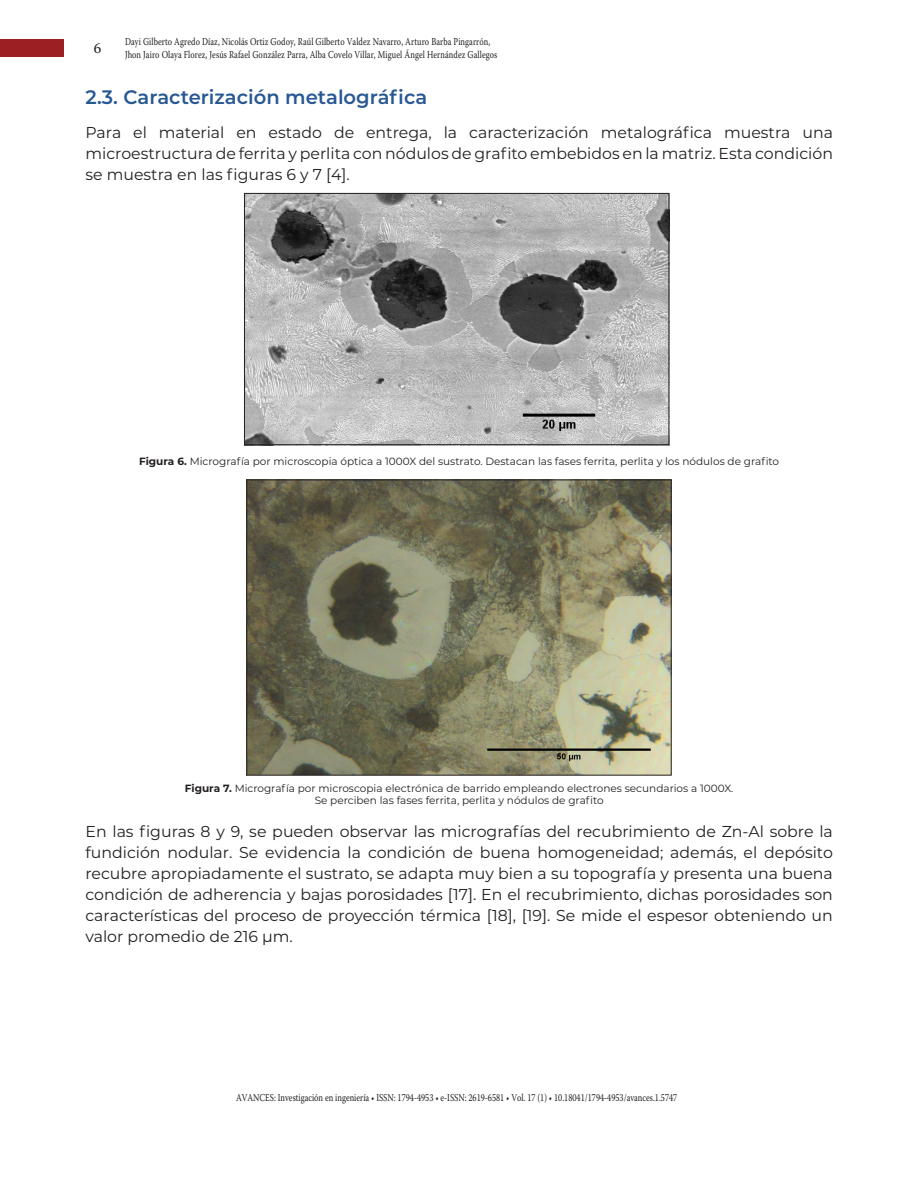
<style>
.page{position:relative;width:918px;height:1188px;background:#fff}
.page>*{position:absolute;margin:0;border:0;box-sizing:border-box;transform-origin:0 0}
.sub_03{font:600 19.5px "Montserrat";color:#285894}
.Texto_corrido{font:15.75px/21px "Montserrat";color:#231f20;text-align:justify}
.t1{font:15px "Warnock Pro";color:#231f20}
.t2{font:10.5px/12.8px "Warnock Pro";letter-spacing:.01em;color:#231f20;scale:.78 1}
.fig01{font:10.5px/12px "Montserrat";color:#231f20;text-align:center}
.s1{font-weight:700}
</style>
<div class="page">
<div style="left:0;top:39px;width:63px;height:18px;background:#9c2023"></div>
<img style="left:246px;top:195px;width:421px;height:248px">
<img style="left:248px;top:482px;width:422px;height:292px">
<div style="left:244px;top:193px;width:425px;height:252px;border:1px solid #231f20"></div>
<div style="left:246px;top:480px;width:426px;height:296px;border:1px solid #231f20"></div>
<p class="t1" style="left:94px;top:39px;width:9px">6</p>
<p class="t2" style="left:125px;top:35px;width:479px">Dayi Gilberto Agredo Díaz, Nicolás Ortiz Godoy, Raúl Gilberto Valdez Navarro, Arturo Barba Pingarrón,<br>Jhon Jairo Olaya Florez, Jesús Rafael González Parra, Alba Covelo Villar, Miguel Ángel Hernández Gallegos</p>
<p class="sub_03" style="left:85px;top:83px;width:343px">2.3. Caracterización metalográfica</p>
<p class="Texto_corrido" style="left:85px;top:121px;width:749px">Para el material en estado de entrega, la caracterización metalográfica muestra una microestructura de ferrita y perlita con nódulos de grafito embebidos en la matriz. Esta condición se muestra en las figuras 6 y 7 [4].</p>
<p class="fig01" style="left:139px;top:455px;width:642px"><span class="s1">Figura 6.</span> Micrografía por microscopia óptica a 1000X del sustrato. Destacan las fases ferrita, perlita y los nódulos de grafito</p>
<p class="fig01" style="left:185px;top:782px;width:550px"><span class="s1">Figura 7.</span> Micrografía por microscopia electrónica de barrido empleando electrones secundarios a 1000X.<br>Se perciben las fases ferrita, perlita y nódulos de grafito</p>
<p class="Texto_corrido" style="left:85px;top:820px;width:749px">En las figuras 8 y 9, se pueden observar las micrografías del recubrimiento de Zn-Al sobre la fundición nodular. Se evidencia la condición de buena homogeneidad; además, el depósito recubre apropiadamente el sustrato, se adapta muy bien a su topografía y presenta una buena condición de adherencia y bajas porosidades [17]. En el recubrimiento, dichas porosidades son características del proceso de proyección térmica [18], [19]. Se mide el espesor obteniendo un valor promedio de 216 µm.</p>
<p class="t2" style="left:236px;top:1091px;width:567px">AVANCES: Investigación en ingeniería • ISSN: 1794-4953 • e-ISSN: 2619-6581 • Vol. 17 (1) • 10.18041/1794-4953/avances.1.5747</p>
</div>
